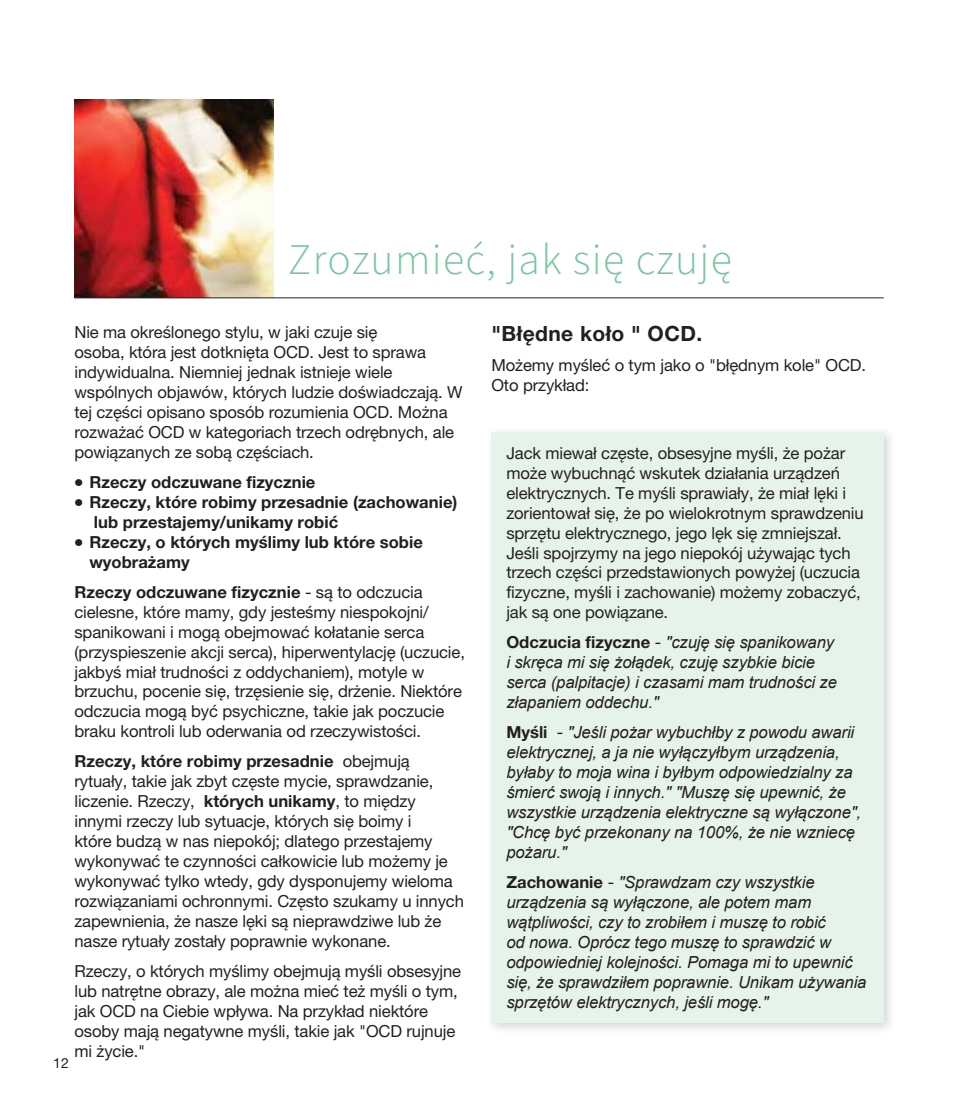
<style>
.page{position:relative;width:978px;height:1117px;background:#fff}
.page>*{position:absolute;margin:0;border:0;box-sizing:border-box;transform-origin:0 0}
._25pt{font:300 43.75px "Source Sans Pro";letter-spacing:.03em;color:#75c69d}
._12pt{font:700 21px "Helvetica Neue LT Pro";letter-spacing:.02em;color:#231f20}
.t1{font:16.62px/19.9px "Helvetica Neue LT Pro";letter-spacing:-.01em;color:#231f20}
.t2{font:italic 16.62px/19.9px "Arial";letter-spacing:-.01em;color:#231f20}
.t3{font:700 16.62px/19.9px "Helvetica Neue LT Pro";color:#231f20}
.t4{font:14px "Helvetica Neue LT Pro";color:#231f20}
.s1{font-family:"Arial";font-size:24.5px}
.s2{font-weight:700}
.s3{font-family:"Helvetica Neue LT Pro";font-weight:700;font-style:normal}
.s4{font-family:"Helvetica Neue LT Pro";font-style:normal}
</style>
<div class="page">
<img style="left:74px;top:99px;width:199px;height:198px">
<hr style="left:74px;top:297px;width:809px;height:1px;background:#231f20">
<div style="left:485px;top:425px;width:411px;height:610px;background:#231f20;opacity:.2"></div>
<div style="left:491px;top:432px;width:392px;height:590px;background:#e6f3eb"></div>
<p class="_25pt" style="left:288px;top:230px;width:445px">Zrozumieć, jak się czuję</p>
<p class="t1" style="left:74px;top:322px;width:389px">Nie ma określonego stylu, w jaki czuje się<br>osoba, która jest dotknięta OCD. Jest to sprawa indywidualna. Niemniej jednak istnieje wiele wspólnych objawów, których ludzie doświadczają. W tej części opisano sposób rozumienia OCD. Można rozważać OCD w kategoriach trzech odrębnych, ale powiązanych ze sobą częściach.</p>
<p class="t3" style="left:74px;top:471px;width:242px"><span class="s1">•</span> Rzeczy odczuwane fizycznie</p>
<p class="t3" style="left:94px;top:491px;width:365px;text-indent:-20px"><span class="s1">•</span> Rzeczy, które robimy przesadnie (zachowanie) lub przestajemy/unikamy robić</p>
<p class="t3" style="left:89px;top:531px;width:335px;text-indent:-15px"><span class="s1">•</span> Rzeczy, o których myślimy lub które sobie wyobrażamy</p>
<p class="t1" style="left:74px;top:581px;width:392px"><span class="s2">Rzeczy odczuwane fizycznie</span> - są to odczucia cielesne, które mamy, gdy jesteśmy niespokojni/ spanikowani i mogą obejmować kołatanie serca (przyspieszenie akcji serca), hiperwentylację (uczucie, jakbyś miał trudności z oddychaniem), motyle w brzuchu, pocenie się, trzęsienie się, drżenie. Niektóre odczucia mogą być psychiczne, takie jak poczucie braku kontroli lub oderwania od rzeczywistości.</p>
<p class="t1" style="left:74px;top:751px;width:391px"><span class="s2">Rzeczy, które robimy przesadnie</span> obejmują rytuały, takie jak zbyt częste mycie, sprawdzanie, liczenie. Rzeczy, <span class="s2">których unikamy</span>, to między innymi rzeczy lub sytuacje, których się boimy i<br>które budzą w nas niepokój; dlatego przestajemy wykonywać te czynności całkowicie lub możemy je wykonywać tylko wtedy, gdy dysponujemy wieloma rozwiązaniami ochronnymi. Często szukamy u innych zapewnienia, że nasze lęki są nieprawdziwe lub że nasze rytuały zostały poprawnie wykonane.</p>
<p class="t1" style="left:74px;top:960px;width:388px">Rzeczy, o których myślimy obejmują myśli obsesyjne lub natrętne obrazy, ale można mieć też myśli o tym, jak OCD na Ciebie wpływa. Na przykład niektóre osoby mają negatywne myśli, takie jak "OCD rujnuje mi życie."</p>
<p class="t4" style="left:53px;top:1054px;width:17px">12</p>
<p class="_12pt" style="left:491px;top:321px;width:212px">"Błędne koło " OCD.</p>
<p class="t1" style="left:491px;top:355px;width:376px">Możemy myśleć o tym jako o "błędnym kole" OCD.<br>Oto przykład:</p>
<p class="t1" style="left:506px;top:442px;width:359px">Jack miewał częste, obsesyjne myśli, że pożar może wybuchnąć wskutek działania urządzeń elektrycznych. Te myśli sprawiały, że miał lęki i zorientował się, że po wielokrotnym sprawdzeniu sprzętu elektrycznego, jego lęk się zmniejszał.<br>Jeśli spojrzymy na jego niepokój używając tych trzech części przedstawionych powyżej (uczucia fizyczne, myśli i zachowanie) możemy zobaczyć, jak są one powiązane.</p>
<p class="t2" style="left:506px;top:632px;width:332px"><span class="s3">Odczucia fizyczne</span> <span class="s4">-</span> "czuję się spanikowany i skręca mi się żołądek, czuję szybkie bicie serca (palpitacje) i czasami mam trudności ze złapaniem oddechu."</p>
<p class="t2" style="left:506px;top:722px;width:356px"><span class="s3">Myśli</span> <span class="s4">-</span> "Jeśli pożar wybuchłby z powodu awarii elektrycznej, a ja nie wyłączyłbym urządzenia, byłaby to moja wina i byłbym odpowiedzialny za śmierć swoją i innych." "Muszę się upewnić, że wszystkie urządzenia elektryczne są wyłączone", "Chcę być przekonany na 100%, że nie wzniecę pożaru."</p>
<p class="t2" style="left:506px;top:872px;width:361px"><span class="s3">Zachowanie</span> <span class="s4">-</span> "Sprawdzam czy wszystkie urządzenia są wyłączone, ale potem mam wątpliwości, czy to zrobiłem i muszę to robić<br>od nowa. Oprócz tego muszę to sprawdzić w odpowiedniej kolejności. Pomaga mi to upewnić się, że sprawdziłem poprawnie. Unikam używania sprzętów elektrycznych, jeśli mogę."</p>
</div>
